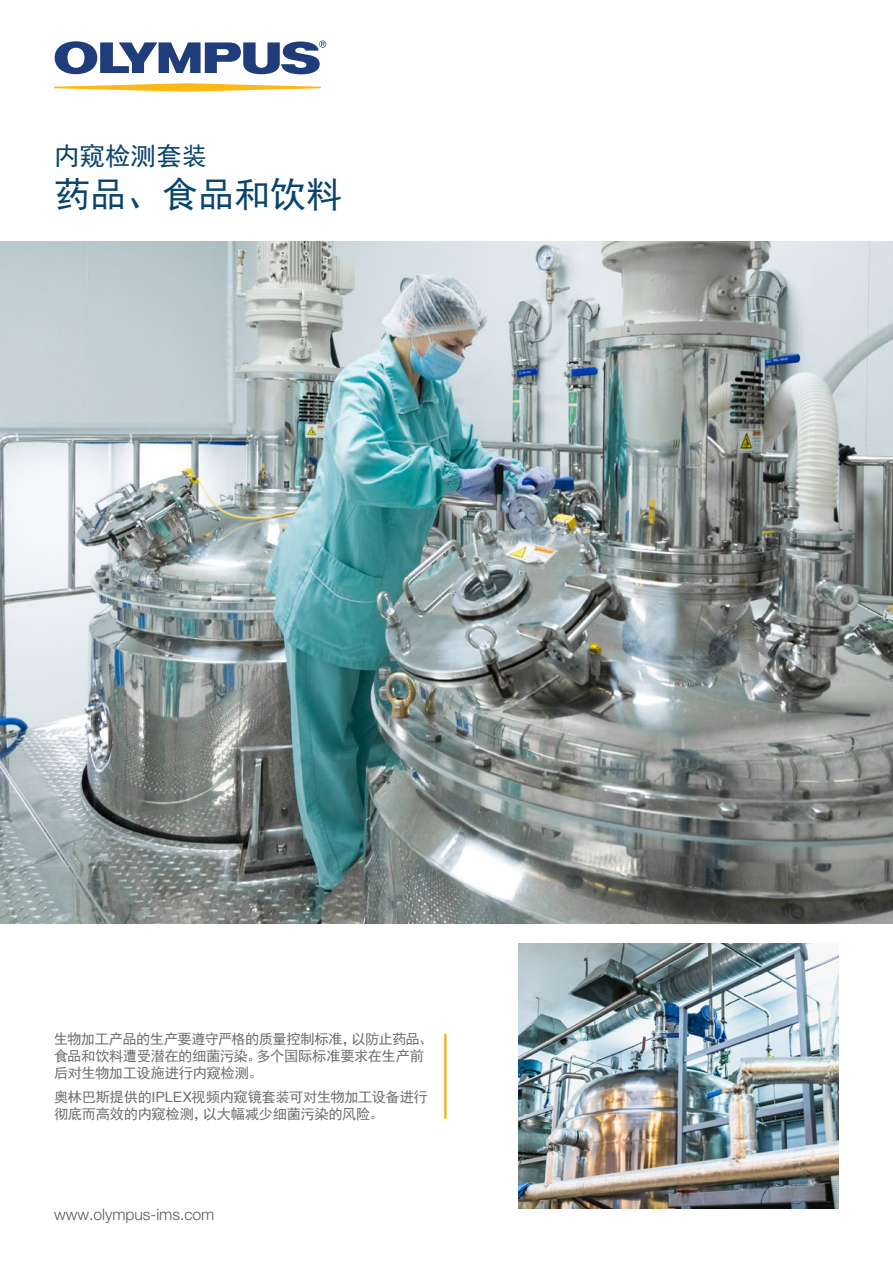
<style>
.page{position:relative;width:893px;height:1263px;background:#fff}
.page>*{position:absolute;margin:0;border:0;box-sizing:border-box;transform-origin:0 0}
.Title_3{font:36px "Sim Hei";color:#09446c}
.Title_3-2{font:25.5px "Sim Hei";color:#09446c}
.t1{font:300 15.75px "Helvetica Neue LTW1 G";color:#58595b}
.Text{font:14.25px/17.1px "Sim Hei";letter-spacing:-.025em;color:#6d6e71}
.s1{font-family:"Helvetica"}
</style>
<div class="page">
<img style="left:0;top:241px;width:893px;height:682px">
<img style="left:518px;top:943px;width:321px;height:266px">
<hr style="left:444px;top:1034px;width:2px;height:85px;background:#eeb111">
<svg style="left:54px;top:83px;width:267px;height:9px"></svg>
<svg style="left:55px;top:41px;width:271px;height:33px"></svg>
<p class="Title_3-2" style="left:54px;top:143px;width:154px">内窥检测套装</p>
<p class="Title_3" style="left:54px;top:176px;width:289px">药品、食品和饮料</p>
<p class="Text" style="left:54px;top:1030px;width:380px">生物加工产品的生产要遵守严格的质量控制标准，以防止药品、食品和饮料遭受潜在的细菌污染。多个国际标准要求在生产前后对生物加工设施进行内窥检测。</p>
<p class="Text" style="left:54px;top:1088px;width:375px">奥林巴斯提供的<span class="s1">IPLEX</span>视频内窥镜套装可对生物加工设备进行彻底而高效的内窥检测，以大幅减少细菌污染的风险。</p>
<p class="t1" style="left:54px;top:1205px;width:162px">www.olympus-ims.com</p>
</div>
